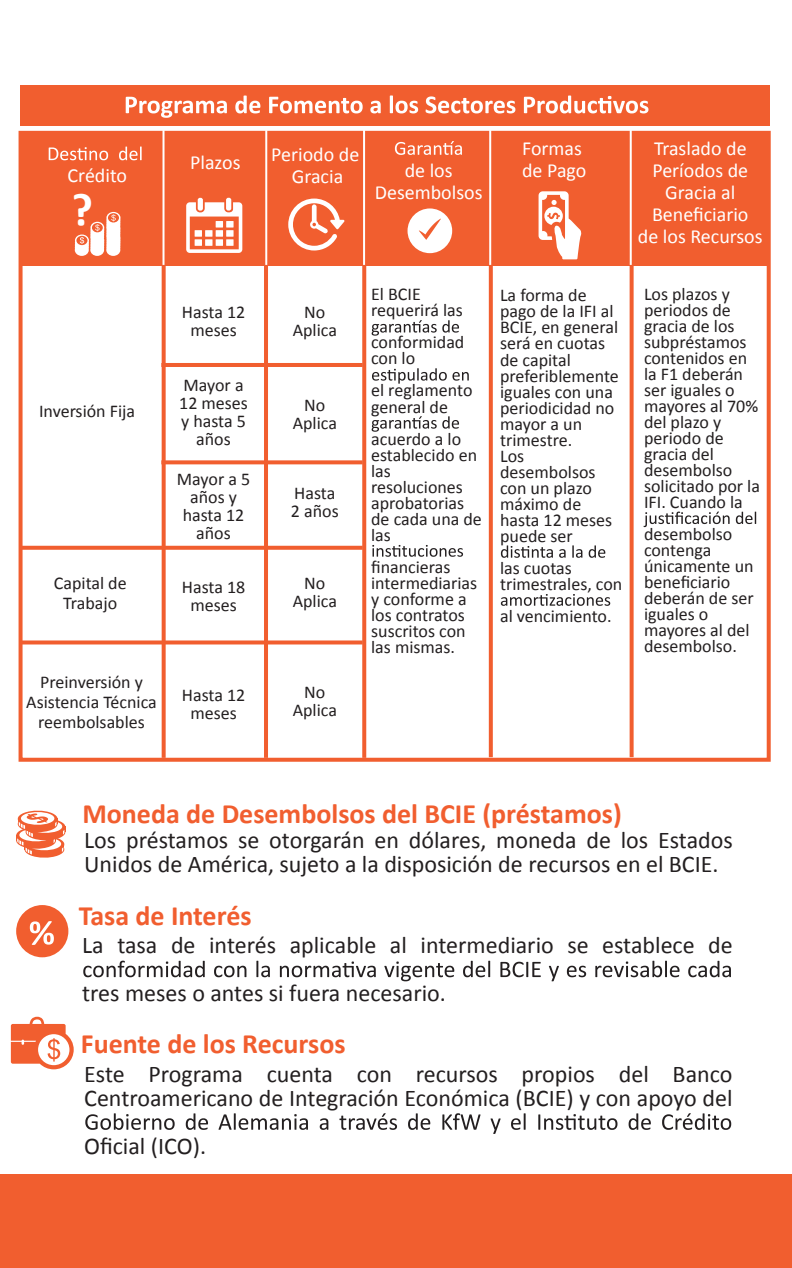
<style>
.page{position:relative;width:792px;height:1268px;background:#fff}
.page>*{position:absolute;margin:0;border:0;box-sizing:border-box;transform-origin:0 0}
.t1{font:700 46.6px "Calibri";color:#fff}
.t2{font:700 28px "Calibri";color:#f15e2f}
.t3{font:24px/24px "Calibri";color:#231f20}
.t4{font:20px/22px "Calibri";color:#fff;text-align:center}
.t5{font:18px/16px "Calibri";color:#231f20;text-align:center}
</style>
<div class="page">
<div style="left:0;top:1174px;width:792px;height:93px;background:#f15e2f"></div>
<svg style="left:16px;top:810px;width:50px;height:48px"></svg>
<div style="left:16px;top:904px;width:52px;height:53px;background:#f15e2f;border-radius:50%"></div>
<svg style="left:30px;top:921px;width:24px;height:23px"></svg>
<svg style="left:83px;top:960px;width:648px;height:21px"></svg>
<div style="left:19px;top:131px;width:752px;height:630px;border:4px solid #f15e2f"></div>
<svg style="left:162px;top:266px;width:4px;height:491px;fill:#f15e2f"></svg>
<hr style="left:264px;top:265px;width:4px;height:492px;background:#f15e2f">
<svg style="left:362px;top:266px;width:4px;height:491px;fill:#f15e2f"></svg>
<svg style="left:489px;top:266px;width:4px;height:491px;fill:#f15e2f"></svg>
<svg style="left:630px;top:266px;width:4px;height:491px;fill:#f15e2f"></svg>
<svg style="left:372px;top:320px;width:87px;height:15px"></svg>
<svg style="left:372px;top:368px;width:97px;height:15px"></svg>
<svg style="left:372px;top:416px;width:87px;height:15px"></svg>
<svg style="left:372px;top:545px;width:91px;height:11px"></svg>
<svg style="left:501px;top:545px;width:104px;height:12px"></svg>
<svg style="left:501px;top:594px;width:109px;height:11px"></svg>
<div style="left:20px;top:134px;width:748px;height:132px;background:#f15e2f"></div>
<svg style="left:49px;top:146px;width:93px;height:14px"></svg>
<svg style="left:395px;top:141px;width:67px;height:14px"></svg>
<svg style="left:644px;top:511px;width:112px;height:16px"></svg>
<svg style="left:75px;top:212px;width:46px;height:44px"></svg>
<svg style="left:288px;top:198px;width:57px;height:52px"></svg>
<div style="left:198px;top:198px;width:5px;height:12px;background:#fff;border-radius:2px"></div>
<div style="left:226px;top:198px;width:5px;height:12px;background:#fff;border-radius:2px"></div>
<svg style="left:186px;top:202px;width:56px;height:51px"></svg>
<div style="left:216px;top:221px;width:7px;height:6px;background:#fff"></div>
<div style="left:226px;top:221px;width:8px;height:6px;background:#fff"></div>
<div style="left:195px;top:230px;width:7px;height:7px;background:#fff"></div>
<div style="left:205px;top:230px;width:8px;height:7px;background:#fff"></div>
<div style="left:216px;top:230px;width:7px;height:7px;background:#fff"></div>
<div style="left:226px;top:230px;width:8px;height:7px;background:#fff"></div>
<div style="left:195px;top:239px;width:7px;height:7px;background:#fff"></div>
<div style="left:205px;top:239px;width:8px;height:7px;background:#fff"></div>
<div style="left:216px;top:239px;width:7px;height:7px;background:#fff"></div>
<div style="left:226px;top:239px;width:8px;height:7px;background:#fff"></div>
<div style="left:408px;top:208px;width:44px;height:45px;background:#fff;border-radius:50%"></div>
<svg style="left:419px;top:219px;width:22px;height:21px"></svg>
<svg style="left:539px;top:191px;width:42px;height:68px"></svg>
<svg style="left:161px;top:460px;width:202px;height:4px"></svg>
<svg style="left:21px;top:545px;width:342px;height:4px"></svg>
<svg style="left:20px;top:640px;width:343px;height:4px"></svg>
<hr style="left:161px;top:363px;width:202px;height:4px;background:#f15e2f">
<hr style="left:163px;top:130px;width:2px;height:135px;background:#fff">
<hr style="left:265px;top:130px;width:2px;height:135px;background:#fff">
<hr style="left:363px;top:130px;width:2px;height:135px;background:#fff">
<hr style="left:489px;top:130px;width:2px;height:135px;background:#fff">
<hr style="left:630px;top:130px;width:2px;height:135px;background:#fff">
<div style="left:20px;top:85px;width:749px;height:41px;background:#f15e2f"></div>
<svg style="left:126px;top:95px;width:522px;height:23px"></svg>
<svg style="left:85px;top:1113px;width:646px;height:20px"></svg>
<svg style="left:11px;top:1016px;width:63px;height:53px"></svg>
<p class="t4" style="left:68px;top:164px;width:61px">Crédito</p>
<h1 class="t1" style="left:71px;top:180px;width:23px">?</h1>
<p class="t4" style="left:190px;top:151px;width:52px">Plazos</p>
<p class="t5" style="left:39px;top:402px;width:98px">Inversión Fija</p>
<p class="t5" style="left:54px;top:573px;width:74px;line-height:20px">Capital de<br>Trabajo</p>
<p class="t5" style="left:182px;top:303px;width:65px;line-height:18px">Hasta 12 meses</p>
<p class="t5" style="left:179px;top:376px;width:70px;line-height:18px">Mayor a<br>12 meses y hasta 5 años</p>
<p class="t5" style="left:177px;top:470px;width:75px;line-height:18px">Mayor a 5 años y hasta 12 años</p>
<p class="t5" style="left:182px;top:578px;width:65px;line-height:18px">Hasta 18 meses</p>
<p class="t5" style="left:26px;top:672px;width:132px;line-height:20px">Preinversión y<br>Asistencia Técnica reembolsables</p>
<p class="t5" style="left:182px;top:686px;width:65px;line-height:18px">Hasta 12 meses</p>
<p class="t4" style="left:271px;top:143px;width:90px">Periodo de<br>Gracia</p>
<p class="t4" style="left:638px;top:137px;width:126px">Traslado de<br>Períodos de<br>Gracia al<br>Beneficiario<br>de los Recursos</p>
<p class="t4" style="left:522px;top:137px;width:66px;text-align:left">Formas de Pago</p>
<p class="t4" style="left:375px;top:159px;width:109px">de los<br>Desembolsos</p>
<p class="t5" style="left:293px;top:303px;width:46px;line-height:18px">No<br>Aplica</p>
<p class="t5" style="left:293px;top:396px;width:46px;line-height:18px">No<br>Aplica</p>
<p class="t5" style="left:291px;top:484px;width:49px;line-height:18px;text-align:left">Hasta<br>2 años</p>
<p class="t5" style="left:293px;top:574px;width:46px;line-height:18px">No<br>Aplica</p>
<p class="t5" style="left:293px;top:683px;width:46px;line-height:18px">No<br>Aplica</p>
<p class="t5" style="left:371px;top:286px;width:93px;text-align:left">El BCIE requerirá las</p>
<p class="t5" style="left:371px;top:334px;width:95px;text-align:left">conformidad con lo</p>
<p class="t5" style="left:371px;top:382px;width:103px;text-align:left">el reglamento general de</p>
<p class="t5" style="left:371px;top:430px;width:112px;text-align:left">acuerdo a lo establecido en las resoluciones aprobatorias de cada una de las</p>
<p class="t5" style="left:371px;top:558px;width:108px;text-align:left">financieras intermediarias y conforme a los contratos suscritos con las mismas.</p>
<p class="t5" style="left:500px;top:287px;width:120px;text-align:left">La forma de pago de la IFI al<br>BCIE, en general será en cuotas de capital preferiblemente iguales con una periodicidad no mayor a un trimestre.<br>Los desembolsos con un plazo máximo de hasta 12 meses puede ser</p>
<p class="t5" style="left:500px;top:559px;width:124px;text-align:left">las cuotas trimestrales, con</p>
<p class="t5" style="left:500px;top:607px;width:113px">al vencimiento.</p>
<p class="t5" style="left:644px;top:286px;width:118px;text-align:left">Los plazos y periodos de gracia de los subpréstamos contenidos en la F1 deberán ser iguales o mayores al 70% del plazo y periodo de gracia del desembolso solicitado por la<br>IFI. Cuando la</p>
<p class="t5" style="left:644px;top:526px;width:111px;text-align:left">desembolso contenga únicamente un beneficiario deberán de ser iguales o mayores al del desembolso.</p>
<h2 class="t2" style="left:82px;top:795px;width:541px">Moneda de Desembolsos del BCIE (préstamos)</h2>
<h3 class="t3" style="left:84px;top:828px;width:650px">Los préstamos se otorgarán en dólares, moneda de los Estados<br>Unidos de América, sujeto a la disposición de recursos en el BCIE.</h3>
<h2 class="t2" style="left:79px;top:897px;width:174px">Tasa de Interés</h2>
<h3 class="t3" style="left:82px;top:921px;width:652px;line-height:48px">La tasa de interés aplicable al intermediario se establece de tres meses o antes si fuera necesario.</h3>
<h2 class="t2" style="left:81px;top:1025px;width:266px">Fuente de los Recursos</h2>
<h3 class="t3" style="left:84px;top:1061px;width:650px">Este Programa cuenta con recursos propios del Banco<br>Centroamericano de Integración Económica (BCIE) y con apoyo del</h3>
<h3 class="t3" style="left:84px;top:1133px;width:123px">Oficial (ICO).</h3>
</div>
